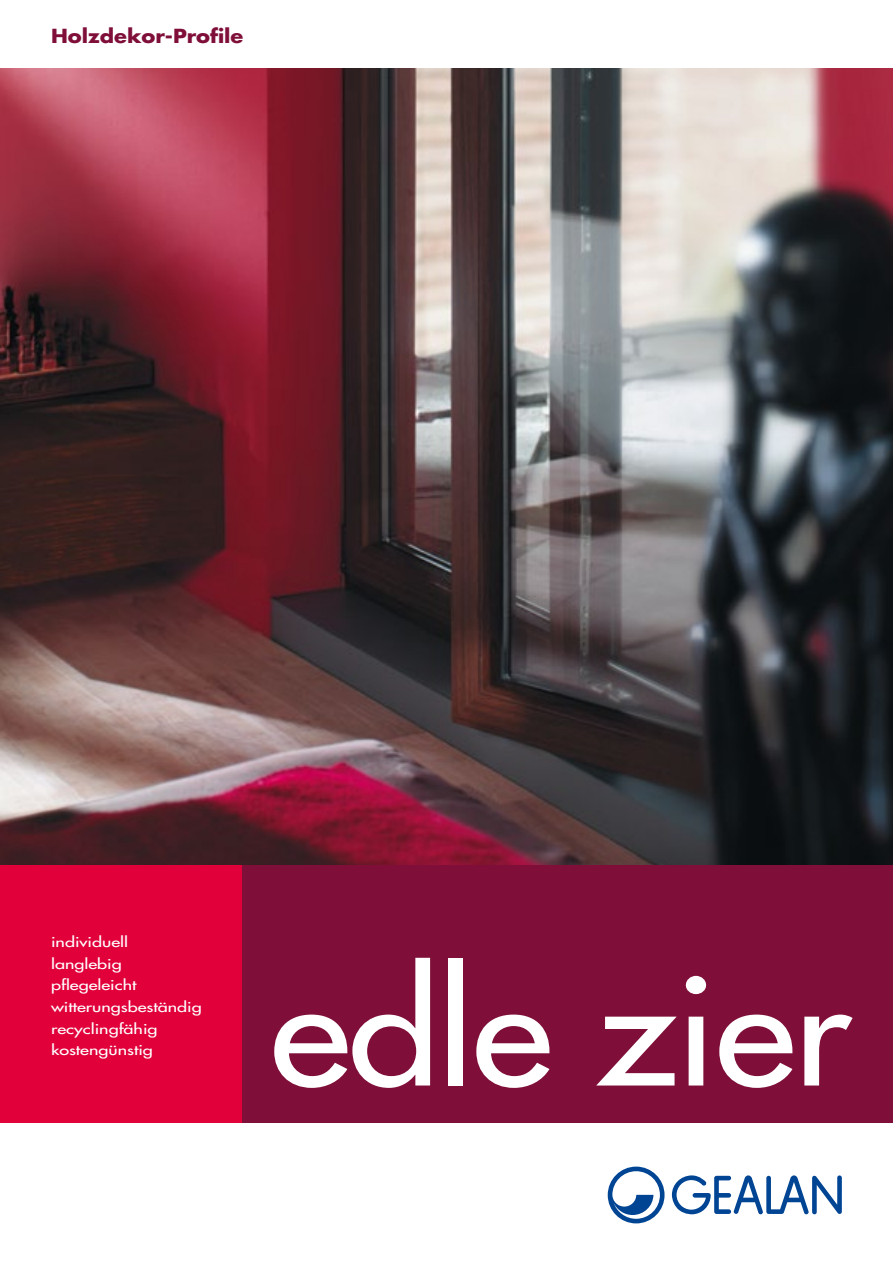
<style>
.page{position:relative;width:893px;height:1263px;background:#fff}
.page>*{position:absolute;margin:0;border:0;box-sizing:border-box;transform-origin:0 0}
.t1{font:147.15px "Futura LT";letter-spacing:-.01em;color:#fff;scale:1.11 1}
.t2{font:700 18.9px "Futura CE";color:#7f0f39;scale:1.11 1}
.t3{font:13.5px/21.6px "Futura LT";color:#fff;scale:1.33 1}
</style>
<div class="page">
<svg style="left:608px;top:1166px;width:56px;height:57px"></svg>
<svg style="left:672px;top:1175px;width:170px;height:40px"></svg>
<img style="left:0;top:68px;width:893px;height:797px">
<div style="left:0;top:865px;width:242px;height:258px;background:#e2003b"></div>
<div style="left:242px;top:865px;width:651px;height:258px;background:#7f0f39"></div>
<h2 class="t2" style="left:51px;top:21px;width:175px">Holzdekor-Profile</h2>
<p class="t3" style="left:51px;top:931px;width:115px">individuell langlebig pflegeleicht witterungsbeständig recyclingfähig kostengünstig</p>
<h1 class="t1" style="left:270px;top:935px;width:525px">edle zier</h1>
</div>
